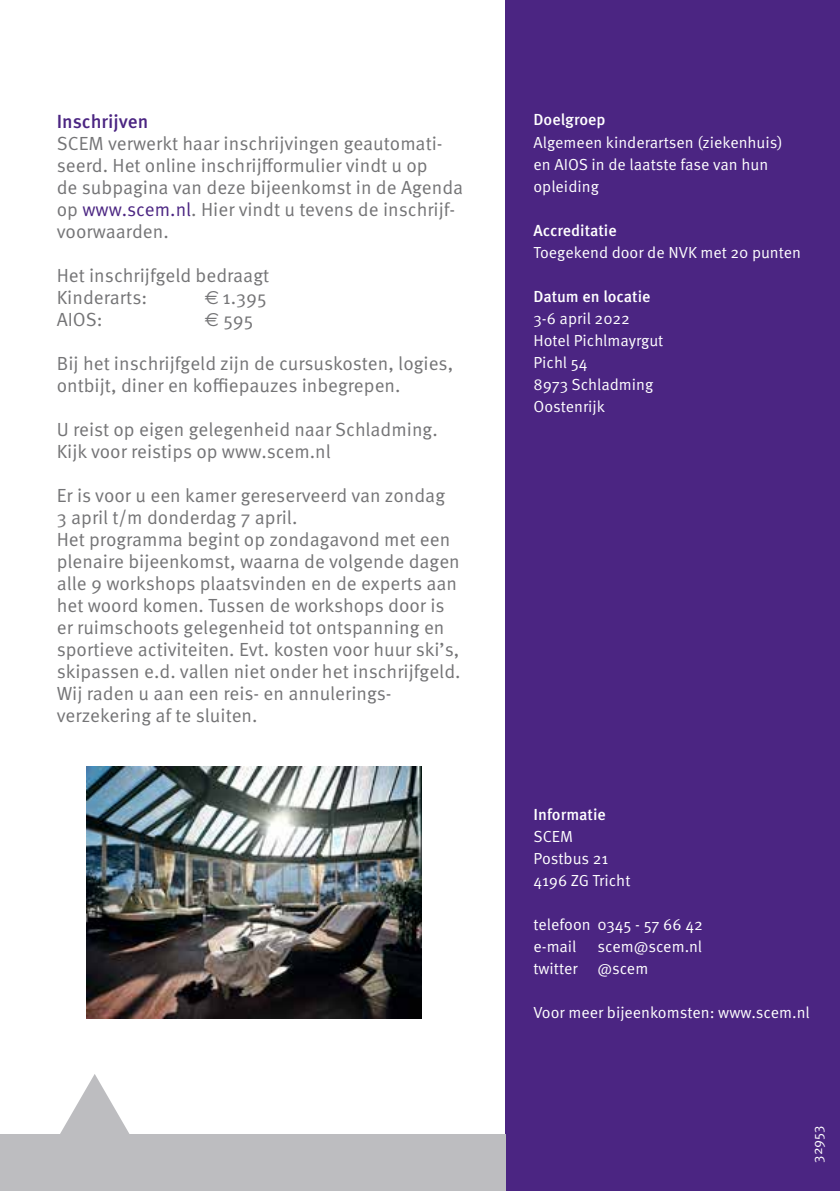
<style>
.page{position:relative;width:840px;height:1191px;background:#fff}
.page>*{position:absolute;margin:0;border:0;box-sizing:border-box;transform-origin:0 0}
.t1{font:19px/22px "Meta Pro Norm";color:#747476}
.t2{font:500 19px "Meta Pro";color:#4b2582}
.t3{font:16px/22px "Meta Pro Norm";color:#fff}
.t4{font:500 16px "Meta Pro";color:#fff}
.t5{font:14px "Meta Pro Norm";letter-spacing:-.005em;color:#fff}
.s1{color:#4b2582}
.s2{font-family:"Euro Sans"}
</style>
<div class="page">
<div style="left:505px;top:0;width:334px;height:1191px;background:#4b2582"></div>
<div style="left:0;top:1134px;width:505px;height:57px;background:#bdbdc0"></div>
<svg style="left:60px;top:1074px;width:70px;height:60px"></svg>
<img style="left:86px;top:766px;width:335px;height:252px">
<p class="t2" style="left:57px;top:106px;width:93px">Inschrijven</p>
<p class="t1" style="left:57px;top:131px;width:408px">SCEM verwerkt haar inschrijvingen geautomati&shy;seerd. Het online inschrijfformulier vindt u op<br>de subpagina van deze bijeenkomst in de Agenda op <span class="s1">www.scem.nl</span>. Hier vindt u tevens de inschrijf&shy;voorwaarden.</p>
<p class="t1" style="left:57px;top:263px;width:214px">Het inschrijfgeld bedraagt<br>Kinderarts:</p>
<p class="t1" style="left:205px;top:285px;width:63px"><span class="s2">€</span> 1.395</p>
<p class="t1" style="left:57px;top:307px;width:47px">AIOS:</p>
<p class="t1" style="left:205px;top:307px;width:50px"><span class="s2">€</span> 595</p>
<p class="t1" style="left:57px;top:351px;width:398px">Bij het inschrijfgeld zijn de cursuskosten, logies, ontbijt, diner en koffiepauzes inbegrepen.</p>
<p class="t1" style="left:57px;top:417px;width:382px">U reist op eigen gelegenheid naar Schladming.<br>Kijk voor reistips op www.scem.nl</p>
<p class="t1" style="left:57px;top:483px;width:405px">Er is voor u een kamer gereserveerd van zondag<br>3 april t/m donderdag 7 april.<br>Het programma begint op zondagavond met een plenaire bijeenkomst, waarna de volgende dagen alle 9 workshops plaatsvinden en de experts aan het woord komen. Tussen de workshops door is er ruimschoots gelegenheid tot ontspanning en sportieve activiteiten. Evt. kosten voor huur ski’s, skipassen e.d. vallen niet onder het inschrijfgeld.<br>Wij raden u aan een reis- en annulerings&shy;verzekering af te sluiten.</p>
<p class="t4" style="left:533px;top:108px;width:73px">Doelgroep</p>
<p class="t3" style="left:533px;top:130px;width:250px">Algemeen kinderartsen (ziekenhuis) en AIOS in de laatste fase van hun opleiding</p>
<p class="t4" style="left:533px;top:218px;width:85px">Accreditatie</p>
<p class="t3" style="left:533px;top:240px;width:269px">Toegekend door de NVK met 20 punten</p>
<p class="t4" style="left:533px;top:284px;width:118px">Datum en locatie</p>
<p class="t3" style="left:533px;top:306px;width:131px">3-6 april 2022<br>Hotel Pichlmayrgut<br>Pichl 54<br>8973 Schladming<br>Oostenrijk</p>
<p class="t4" style="left:533px;top:802px;width:74px">Informatie</p>
<p class="t3" style="left:533px;top:824px;width:98px">SCEM<br>Postbus 21<br>4196 ZG Tricht</p>
<p class="t3" style="left:533px;top:912px;width:171px">telefoon 0345 - 57 66 42 e-mail</p>
<p class="t3" style="left:533px;top:934px;width:170px;text-indent:64px">scem@scem.nl twitter @scem</p>
<p class="t3" style="left:533px;top:1000px;width:278px">Voor meer bijeenkomsten: www.scem.nl</p>
<p class="t5" style="left:806px;top:1162px;width:39px;rotate:-90deg">32953</p>
</div>
